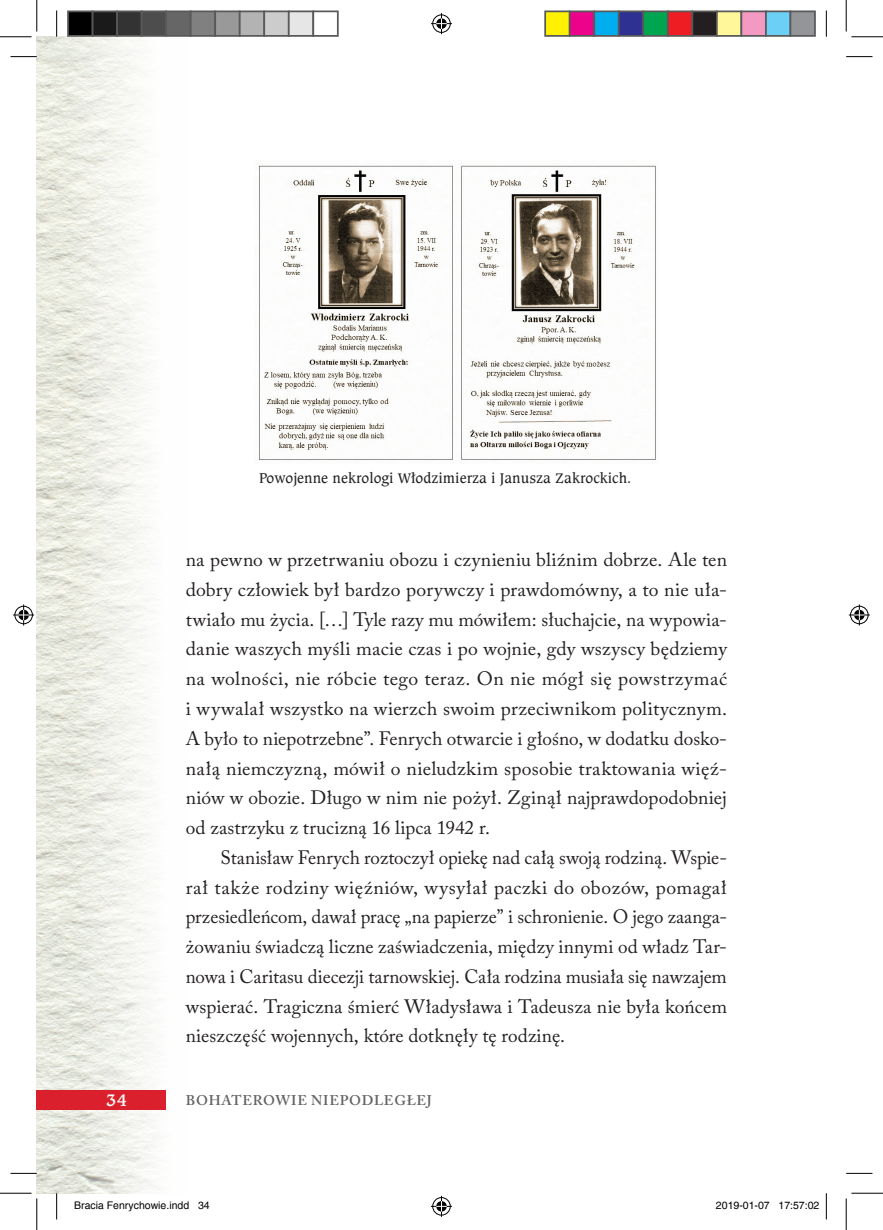
<style>
.page{position:relative;width:883px;height:1230px;background:#fff}
.page>*{position:absolute;margin:0;border:0;box-sizing:border-box;transform-origin:0 0}
.Akapit_WC_-_s_a{font:19.25px/29.8px "Adobe Caslon Pro";letter-spacing:.005em;color:#231f20;text-align:justify}
.t1{font:700 17.5px "Caxton Bk EU";color:#fff}
.Rys__podpis_-_s_n{font:14.88px "Caxton Bk EU";color:#231f20}
.t2{font:600 14px "Adobe Caslon Pro";letter-spacing:.055em;color:#636366}
.t3{font:10.5px "Helvetica";color:#000}
</style>
<div class="page">
<img style="left:37px;top:37px;width:129px;height:1156px">
<div style="left:37px;top:1090px;width:129px;height:19px;background:#da202d"></div>
<img style="left:259px;top:165px;width:397px;height:295px">
<svg style="left:10px;top:56px;width:27px;height:1px"></svg>
<svg style="left:846px;top:56px;width:26px;height:1px"></svg>
<svg style="left:10px;top:1172px;width:27px;height:1px"></svg>
<svg style="left:846px;top:1172px;width:26px;height:1px"></svg>
<svg style="left:56px;top:10px;width:1px;height:27px"></svg>
<svg style="left:56px;top:1193px;width:1px;height:26px"></svg>
<svg style="left:825px;top:10px;width:1px;height:27px"></svg>
<svg style="left:825px;top:1193px;width:1px;height:26px"></svg>
<hr style="left:0;top:36px;width:32px;height:1px;background:#000">
<hr style="left:851px;top:36px;width:31px;height:1px;background:#000">
<hr style="left:0;top:1192px;width:32px;height:1px;background:#000">
<hr style="left:851px;top:1192px;width:31px;height:1px;background:#000">
<hr style="left:36px;top:0;width:1px;height:31px;background:#000">
<hr style="left:36px;top:1198px;width:1px;height:31px;background:#000">
<hr style="left:845px;top:0;width:1px;height:31px;background:#000">
<hr style="left:845px;top:1198px;width:1px;height:31px;background:#000">
<svg style="left:431px;top:13px;width:21px;height:21px"></svg>
<svg style="left:431px;top:1195px;width:21px;height:21px"></svg>
<svg style="left:13px;top:604px;width:21px;height:21px"></svg>
<svg style="left:848px;top:604px;width:21px;height:21px"></svg>
<div style="left:68px;top:11px;width:24px;height:25px;background:#000"></div>
<div style="left:67px;top:10px;width:26px;height:27px;border:2px solid #595959"></div>
<div style="left:92px;top:11px;width:25px;height:25px;background:#1a1a1a"></div>
<div style="left:92px;top:10px;width:26px;height:27px;border:2px solid #595959"></div>
<div style="left:117px;top:11px;width:24px;height:25px;background:#333"></div>
<div style="left:116px;top:10px;width:26px;height:27px;border:2px solid #595959"></div>
<div style="left:141px;top:11px;width:25px;height:25px;background:#4d4d4d"></div>
<div style="left:141px;top:10px;width:26px;height:27px;border:2px solid #595959"></div>
<div style="left:166px;top:11px;width:24px;height:25px;background:#666"></div>
<div style="left:165px;top:10px;width:26px;height:27px;border:2px solid #595959"></div>
<div style="left:190px;top:11px;width:25px;height:25px;background:#808080"></div>
<div style="left:190px;top:10px;width:26px;height:27px;border:2px solid #595959"></div>
<div style="left:215px;top:11px;width:24px;height:25px;background:#999"></div>
<div style="left:214px;top:10px;width:26px;height:27px;border:2px solid #595959"></div>
<div style="left:239px;top:11px;width:25px;height:25px;background:#b3b3b3"></div>
<div style="left:239px;top:10px;width:26px;height:27px;border:2px solid #595959"></div>
<div style="left:264px;top:11px;width:24px;height:25px;background:#ccc"></div>
<div style="left:263px;top:10px;width:26px;height:27px;border:2px solid #595959"></div>
<div style="left:288px;top:11px;width:25px;height:25px;background:#e6e6e6"></div>
<div style="left:288px;top:10px;width:26px;height:27px;border:2px solid #595959"></div>
<div style="left:312px;top:10px;width:26px;height:27px;border:2px solid #595959"></div>
<div style="left:545px;top:11px;width:24px;height:25px;background:#fff101"></div>
<div style="left:544px;top:10px;width:26px;height:27px;border:2px solid #595959"></div>
<div style="left:569px;top:11px;width:25px;height:25px;background:#ed028c"></div>
<div style="left:568px;top:10px;width:26px;height:27px;border:2px solid #595959"></div>
<div style="left:594px;top:11px;width:24px;height:25px;background:#00aeef"></div>
<div style="left:593px;top:10px;width:26px;height:27px;border:2px solid #595959"></div>
<div style="left:618px;top:11px;width:25px;height:25px;background:#2e3092"></div>
<div style="left:617px;top:10px;width:26px;height:27px;border:2px solid #595959"></div>
<div style="left:643px;top:11px;width:24px;height:25px;background:#00a54f"></div>
<div style="left:642px;top:10px;width:26px;height:27px;border:2px solid #595959"></div>
<div style="left:667px;top:11px;width:25px;height:25px;background:#ee1d23"></div>
<div style="left:666px;top:10px;width:26px;height:27px;border:2px solid #595959"></div>
<div style="left:692px;top:11px;width:24px;height:25px;background:#231f20"></div>
<div style="left:691px;top:10px;width:26px;height:27px;border:2px solid #595959"></div>
<div style="left:716px;top:11px;width:25px;height:25px;background:#fff79a"></div>
<div style="left:715px;top:10px;width:26px;height:27px;border:2px solid #595959"></div>
<div style="left:741px;top:11px;width:24px;height:25px;background:#f499c2"></div>
<div style="left:740px;top:10px;width:26px;height:27px;border:2px solid #595959"></div>
<div style="left:765px;top:11px;width:25px;height:25px;background:#6bcff6"></div>
<div style="left:764px;top:10px;width:26px;height:27px;border:2px solid #595959"></div>
<div style="left:790px;top:11px;width:24px;height:25px;background:#939598"></div>
<div style="left:789px;top:10px;width:26px;height:27px;border:2px solid #595959"></div>
<p class="Rys__podpis_-_s_n" style="left:259px;top:468px;width:373px">Powojenne nekrologi Włodzimierza i Janusza Zakrockich.</p>
<p class="Akapit_WC_-_s_a" style="left:186px;top:544px;width:542px">na pewno w przetrwaniu obozu i czynieniu bliźnim dobrze. Ale ten dobry człowiek był bardzo porywczy i prawdomówny, a to nie uła&shy;twiało mu życia. […] Tyle razy mu mówiłem: słuchajcie, na wypowia&shy;danie waszych myśli macie czas i po wojnie, gdy wszyscy będziemy na wolności, nie róbcie tego teraz. On nie mógł się powstrzymać i wywalał wszystko na wierzch swoim przeciwnikom politycznym.<br>A było to niepotrzebne”. Fenrych otwarcie i głośno, w dodatku dosko&shy;nałą niemczyzną, mówił o nieludzkim sposobie traktowania więź&shy;niów w obozie. Długo w nim nie pożył. Zginął najprawdopodobniej od zastrzyku z trucizną 16 lipca 1942 r.</p>
<p class="Akapit_WC_-_s_a" style="left:186px;top:842px;width:542px;text-indent:35px">Stanisław Fenrych roztoczył opiekę nad całą swoją rodziną. Wspie&shy;rał także rodziny więźniów, wysyłał paczki do obozów, pomagał przesiedleńcom, dawał pracę „na papierze” i schronienie. O jego zaanga&shy;żowaniu świadczą liczne zaświadczenia, między innymi od władz Tar&shy;nowa i Caritasu diecezji tarnowskiej. Cała rodzina musiała się nawzajem wspierać. Tragiczna śmierć Władysława i Tadeusza nie była końcem nieszczęść wojennych, które dotknęły tę rodzinę.</p>
<p class="t1" style="left:106px;top:1088px;width:22px">34</p>
<p class="t2" style="left:186px;top:1092px;width:247px">BOHATEROWIE NIEPODLEGŁEJ</p>
<p class="t3" style="left:74px;top:1199px;width:137px">Bracia Fenrychowie.indd 34</p>
<p class="t3" style="left:715px;top:1199px;width:105px">2019-01-07 17:57:02</p>
</div>
